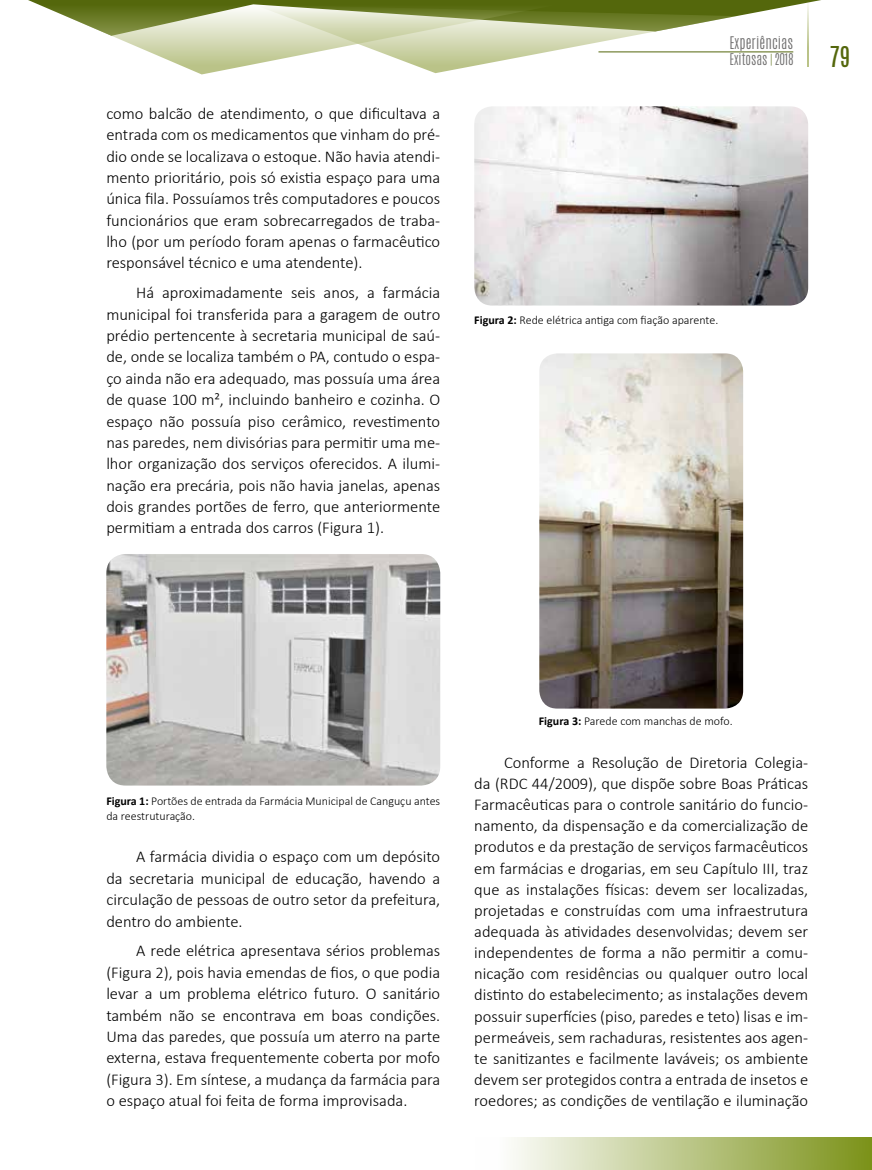
<style>
.page{position:relative;width:872px;height:1170px;background:#fff}
.page>*{position:absolute;margin:0;border:0;box-sizing:border-box;transform-origin:0 0}
.t1{font:24px "Antonio";color:#54670c}
.t2{font:300 16.5px/21.3px "Calibri";color:#000;text-align:justify}
.t3{font:300 14.55px "Antonio";letter-spacing:.005em;color:#706f6f}
.t4{font:300 13.5px "Antonio";color:#706f6f}
.t5{font:300 12px/14.7px "Calibri";color:#000}
.s1{color:#54670c}
.s2{font-weight:700}
</style>
<div class="page">
<svg style="left:588px;top:0;width:233px;height:53px"></svg>
<svg style="left:28px;top:0;width:560px;height:74px"></svg>
<div style="left:475px;top:1137px;width:397px;height:32px;background:linear-gradient(to right,#fff,#7c9219)"></div>
<hr style="left:807px;top:0;width:2px;height:67px;background:#bac388">
<hr style="left:598px;top:52px;width:195px;height:1px;background:#54670c">
<img style="left:106px;top:554px;width:334px;height:231px">
<img style="left:474px;top:106px;width:334px;height:199px">
<img style="left:539px;top:353px;width:204px;height:355px">
<p class="t2" style="left:106px;top:102px;width:335px">como balcão de atendimento, o que dificultava a entrada com os medicamentos que vinham do pré&shy;dio onde se localizava o estoque. Não havia atendi&shy;mento prioritário, pois só existia espaço para uma única fila. Possuíamos três computadores e poucos funcionários que eram sobrecarregados de traba&shy;lho (por um período foram apenas o farmacêutico responsável técnico e uma atendente).</p>
<p class="t2" style="left:106px;top:282px;width:335px;text-indent:30px">Há aproximadamente seis anos, a farmácia municipal foi transferida para a garagem de outro prédio pertencente à secretaria municipal de saú&shy;de, onde se localiza também o PA, contudo o espa&shy;ço ainda não era adequado, mas possuía uma área de quase 100 m², incluindo banheiro e cozinha. O espaço não possuía piso cerâmico, revestimento nas paredes, nem divisórias para permitir uma me&shy;lhor organização dos serviços oferecidos. A ilumi&shy;nação era precária, pois não havia janelas, apenas dois grandes portões de ferro, que anteriormente permitiam a entrada dos carros (Figura 1).</p>
<p class="t3" style="left:729px;top:33px;width:65px">Experiências</p>
<p class="t4" style="left:729px;top:50px;width:65px">Exitosas <span class="s1">|</span> 2018</p>
<p class="t5" style="left:474px;top:312px;width:245px"><span class="s2">Figura 2:</span> Rede elétrica antiga com fiação aparente.</p>
<h1 class="t1" style="left:829px;top:39px;width:22px">79</h1>
<p class="t5" style="left:106px;top:793px;width:335px"><span class="s2">Figura 1:</span> Portões de entrada da Farmácia Municipal de Canguçu antes da reestruturação.</p>
<p class="t2" style="left:106px;top:846px;width:335px;text-indent:30px">A farmácia dividia o espaço com um depósito da secretaria municipal de educação, havendo a circulação de pessoas de outro setor da prefeitura, dentro do ambiente.</p>
<p class="t2" style="left:106px;top:940px;width:335px;text-indent:30px">A rede elétrica apresentava sérios problemas (Figura 2), pois havia emendas de fios, o que podia levar a um problema elétrico futuro. O sanitário também não se encontrava em boas condições.<br>Uma das paredes, que possuía um aterro na parte externa, estava frequentemente coberta por mofo (Figura 3). Em síntese, a mudança da farmácia para o espaço atual foi feita de forma improvisada.</p>
<p class="t5" style="left:539px;top:714px;width:195px"><span class="s2">Figura 3:</span> Parede com manchas de mofo.</p>
<p class="t2" style="left:474px;top:751px;width:335px;text-indent:30px">Conforme a Resolução de Diretoria Colegia&shy;da (RDC 44/2009), que dispõe sobre Boas Práticas Farmacêuticas para o controle sanitário do funcio&shy;namento, da dispensação e da comercialização de produtos e da prestação de serviços farmacêuticos em farmácias e drogarias, em seu Capítulo III, traz que as instalações físicas: devem ser localizadas, projetadas e construídas com uma infraestrutura adequada às atividades desenvolvidas; devem ser independentes de forma a não permitir a comu&shy;nicação com residências ou qualquer outro local distinto do estabelecimento; as instalações devem possuir superfícies (piso, paredes e teto) lisas e im&shy;permeáveis, sem rachaduras, resistentes aos agen&shy;te sanitizantes e facilmente laváveis; os ambiente devem ser protegidos contra a entrada de insetos e roedores; as condições de ventilação e iluminação</p>
</div>
